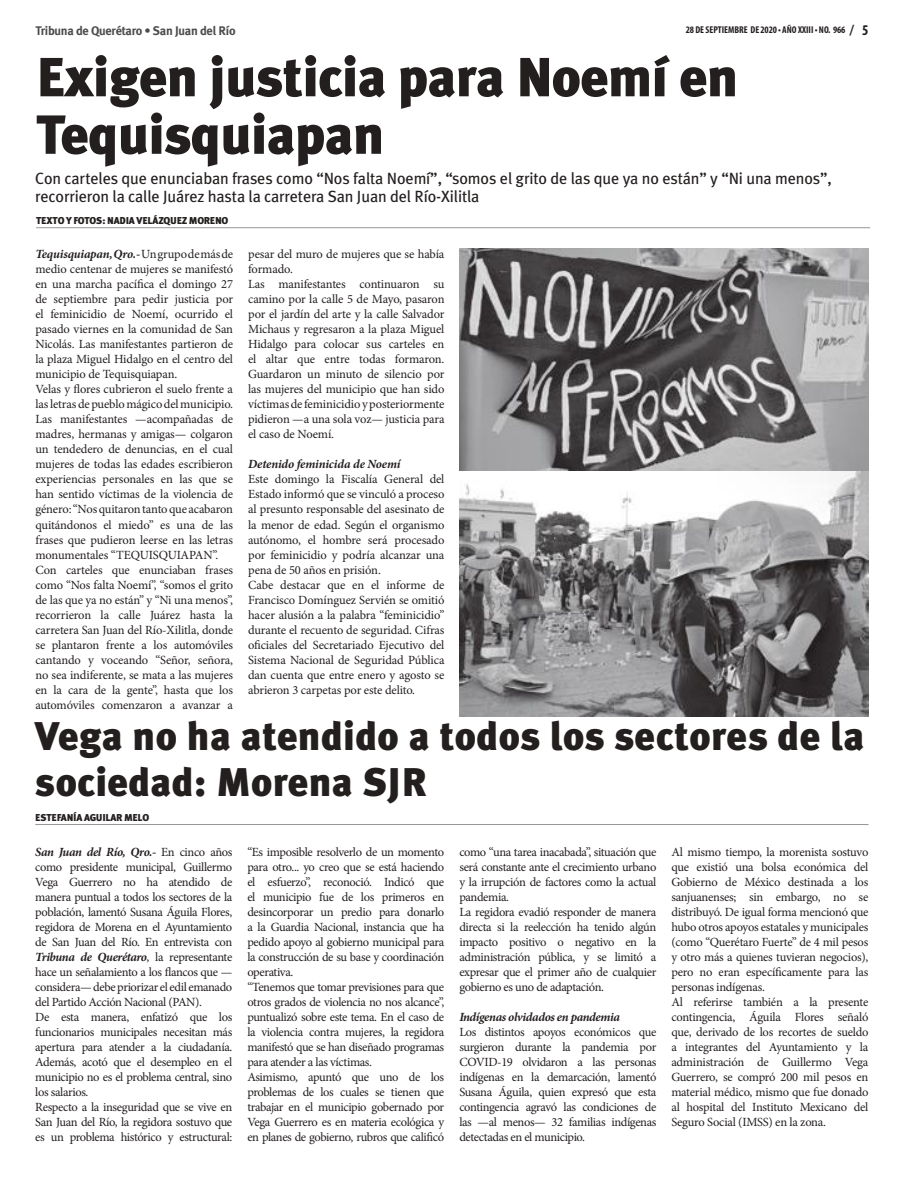
<style>
.page{position:relative;width:904px;height:1177px;background:#fff}
.page>*{position:absolute;margin:0;border:0;box-sizing:border-box;transform-origin:0 0}
.t1{font:900 55px/57.5px "Meta Plus";letter-spacing:-.01em;color:#241f1f}
.t2{font:900 40px/46.2px "Meta Plus";letter-spacing:.01em;color:#241f1f}
.t3{font:16.25px/17.5px "Meta Plus";letter-spacing:-.01em;color:#241f1f}
.t4{font:12.5px/15px "Minion Pro";letter-spacing:-.02em;color:#241f1f}
.t5{font:italic 700 12.5px "Minion Pro";letter-spacing:-.02em;color:#241f1f}
.t6{font:700 12.5px "Meta Plus";letter-spacing:-.025em;color:#4e4b4c}
.t7{font:900 10px "Meta Plus Lining";letter-spacing:-.025em;color:#241f1f}
.t8{font:700 condensed 9.88px "Myriad Pro";color:#241f1f}
.s1{font-size:15px}
.s2{font-size:14.88px}
.s3{font-weight:700;font-style:italic}
</style>
<div class="page">
<hr style="left:35px;top:824px;width:833px;height:1px;background:#969698">
<hr style="left:36px;top:227px;width:834px;height:1px;background:#969698">
<img style="left:459px;top:248px;width:409px;height:468px">
<p class="t6" style="left:35px;top:24px;width:202px">Tribuna de Querétaro • San Juan del Río</p>
<p class="t8" style="left:686px;top:24px;width:184px">28 DE SEPTIEMBRE DE 2020 • AÑO XXIII • NO. 966 <span class="s1">/</span> <span class="s2">5</span></p>
<h1 class="t1" style="left:36px;top:48px;width:703px">Exigen justicia para Noemí en<br>Tequisquiapan</h1>
<h3 class="t3" style="left:35px;top:170px;width:798px">Con carteles que enunciaban frases como “Nos falta Noemí”, “somos el grito de las que ya no están” y “Ni una menos”, recorrieron la calle Juárez hasta la carretera San Juan del Río-Xilitla</h3>
<p class="t7" style="left:36px;top:215px;width:194px">TEXTO Y FOTOS: NADIA VELÁZQUEZ MORENO</p>
<p class="t4" style="left:35px;top:247px;width:199px"><span class="s3">Tequisquiapan, Qro.-</span> Un grupo de más de medio centenar de mujeres se manifestó en una marcha pacífica el domingo 27 de septiembre para pedir justicia por el feminicidio de Noemí, ocurrido el pasado viernes en la comunidad de San Nicolás. Las manifestantes partieron de la plaza Miguel Hidalgo en el centro del municipio de Tequisquiapan.<br>Velas y flores cubrieron el suelo frente a las letras de pueblo mágico del municipio.<br>Las manifestantes —acompañadas de madres, hermanas y amigas— colgaron un tendedero de denuncias, en el cual mujeres de todas las edades escribieron experiencias personales en las que se han sentido víctimas de la violencia de género: “Nos quitaron tanto que acabaron quitándonos el miedo” es una de las frases que pudieron leerse en las letras monumentales “TEQUISQUIAPAN”.<br>Con carteles que enunciaban frases como “Nos falta Noemí”, “somos el grito de las que ya no están” y “Ni una menos”, recorrieron la calle Juárez hasta la carretera San Juan del Río-Xilitla, donde se plantaron frente a los automóviles cantando y voceando “Señor, señora, no sea indiferente, se mata a las mujeres en la cara de la gente”, hasta que los automóviles comenzaron a avanzar a</p>
<p class="t4" style="left:248px;top:247px;width:198px">pesar del muro de mujeres que se había formado.<br>Las manifestantes continuaron su camino por la calle 5 de Mayo, pasaron por el jardín del arte y la calle Salvador Michaus y regresaron a la plaza Miguel Hidalgo para colocar sus carteles en el altar que entre todas formaron.<br>Guardaron un minuto de silencio por las mujeres del municipio que han sido víctimas de feminicidio y posteriormente pidieron —a una sola voz— justicia para el caso de Noemí.</p>
<p class="t5" style="left:248px;top:455px;width:154px">Detenido feminicida de Noemí</p>
<p class="t4" style="left:248px;top:472px;width:198px">Este domingo la Fiscalía General del Estado informó que se vinculó a proceso al presunto responsable del asesinato de la menor de edad. Según el organismo autónomo, el hombre será procesado por feminicidio y podría alcanzar una pena de 50 años en prisión.<br>Cabe destacar que en el informe de Francisco Domínguez Servién se omitió hacer alusión a la palabra “feminicidio” durante el recuento de seguridad. Cifras oficiales del Secretariado Ejecutivo del Sistema Nacional de Seguridad Pública dan cuenta que entre enero y agosto se abrieron 3 carpetas por este delito.</p>
<h2 class="t2" style="left:35px;top:712px;width:830px">Vega no ha atendido a todos los sectores de la sociedad: Morena SJR</h2>
<p class="t7" style="left:35px;top:811px;width:115px">ESTEFANÍA AGUILAR MELO</p>
<p class="t4" style="left:35px;top:844px;width:198px"><span class="s3">San Juan del Río, Qro.-</span> En cinco años como presidente municipal, Guillermo Vega Guerrero no ha atendido de manera puntual a todos los sectores de la población, lamentó Susana Águila Flores, regidora de Morena en el Ayuntamiento de San Juan del Río. En entrevista con <span class="s3">Tribuna de Querétaro</span>, la representante hace un señalamiento a los flancos que — considera— debe priorizar el edil emanado del Partido Acción Nacional (PAN).<br>De esta manera, enfatizó que los funcionarios municipales necesitan más apertura para atender a la ciudadanía.<br>Además, acotó que el desempleo en el municipio no es el problema central, sino los salarios.<br>Respecto a la inseguridad que se vive en San Juan del Río, la regidora sostuvo que es un problema histórico y estructural:</p>
<p class="t4" style="left:247px;top:844px;width:198px">“Es imposible resolverlo de un momento para otro... yo creo que se está haciendo el esfuerzo”, reconoció. Indicó que el municipio fue de los primeros en desincorporar un predio para donarlo a la Guardia Nacional, instancia que ha pedido apoyo al gobierno municipal para la construcción de su base y coordinación operativa.<br>“Tenemos que tomar previsiones para que otros grados de violencia no nos alcance”, puntualizó sobre este tema. En el caso de la violencia contra mujeres, la regidora manifestó que se han diseñado programas para atender a las víctimas.<br>Asimismo, apuntó que uno de los problemas de los cuales se tienen que trabajar en el municipio gobernado por Vega Guerrero es en materia ecológica y en planes de gobierno, rubros que calificó</p>
<p class="t4" style="left:459px;top:844px;width:198px">como “una tarea inacabada”, situación que será constante ante el crecimiento urbano y la irrupción de factores como la actual pandemia.<br>La regidora evadió responder de manera directa si la reelección ha tenido algún impacto positivo o negativo en la administración pública, y se limitó a expresar que el primer año de cualquier gobierno es uno de adaptación.</p>
<p class="t5" style="left:459px;top:1008px;width:162px">Indígenas olvidados en pandemia</p>
<p class="t4" style="left:459px;top:1024px;width:198px;text-align:justify">Los distintos apoyos económicos que surgieron durante la pandemia por COVID-19 olvidaron a las personas indígenas en la demarcación, lamentó Susana Águila, quien expresó que esta contingencia agravó las condiciones de las —al menos— 32 familias indígenas detectadas en el municipio.</p>
<p class="t4" style="left:671px;top:844px;width:198px">Al mismo tiempo, la morenista sostuvo que existió una bolsa económica del Gobierno de México destinada a los sanjuanenses; sin embargo, no se distribuyó. De igual forma mencionó que hubo otros apoyos estatales y municipales (como “Querétaro Fuerte” de 4 mil pesos y otro más a quienes tuvieran negocios), pero no eran específicamente para las personas indígenas.<br>Al referirse también a la presente contingencia, Águila Flores señaló que, derivado de los recortes de sueldo a integrantes del Ayuntamiento y la administración de Guillermo Vega Guerrero, se compró 200 mil pesos en material médico, mismo que fue donado al hospital del Instituto Mexicano del Seguro Social (IMSS) en la zona.</p>
</div>
